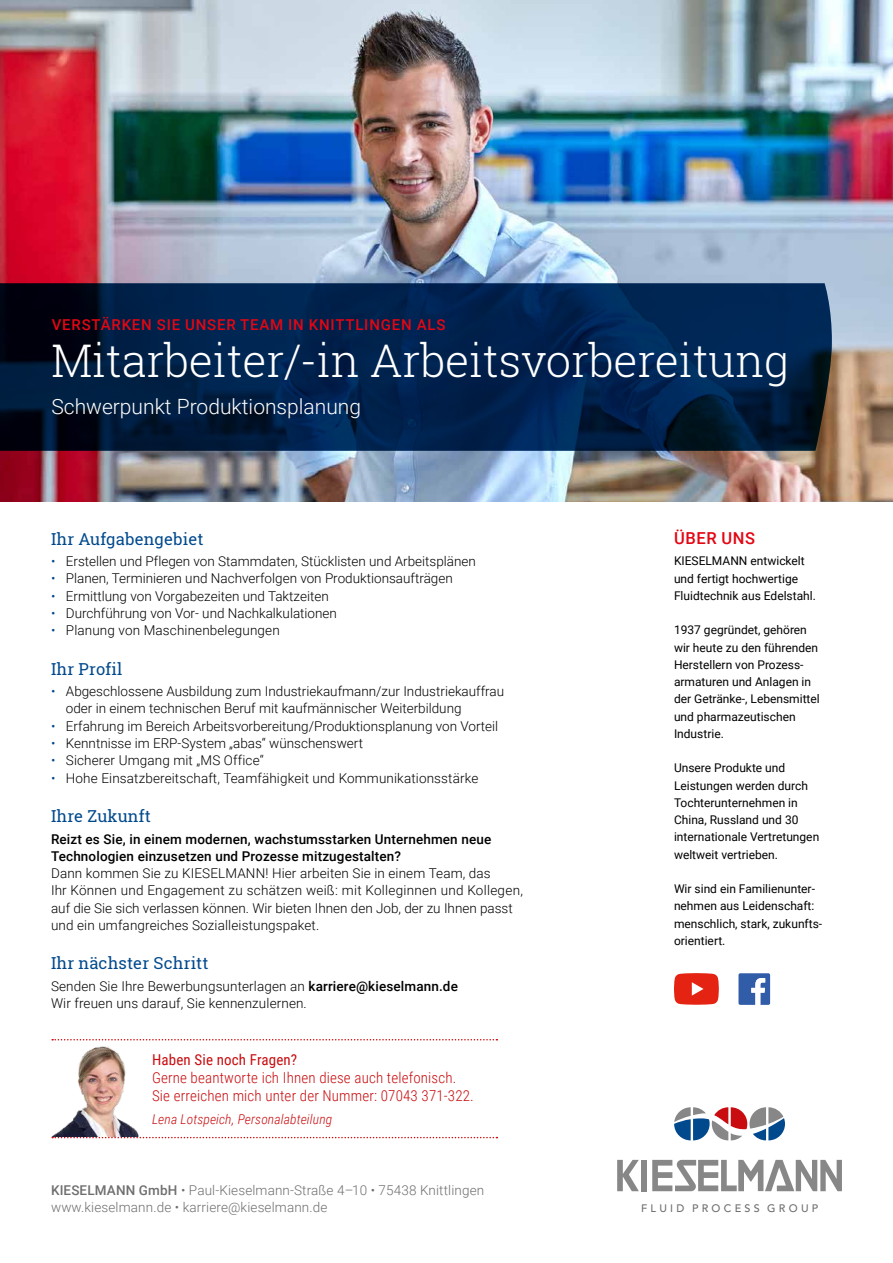
<style>
.page{position:relative;width:893px;height:1263px;background:#fff}
.page>*{position:absolute;margin:0;border:0;box-sizing:border-box;transform-origin:0 0}
.t1{font:300 45px "Roboto Slab";letter-spacing:-.005em;color:#fff}
.t2{font:300 21px "Roboto";color:#fff}
.t3{font:16.5px "Roboto Slab";letter-spacing:.01em;color:#00498d}
.t4{font:500 16.5px "Roboto";letter-spacing:.035em;color:#e30613}
.t5{font:300 15px/18px "Roboto Condensed";letter-spacing:.01em;color:#c90c0f}
.t6{font:500 15px "Roboto";letter-spacing:.055em;color:#e30613}
.t7{font:15px "Roboto Condensed";letter-spacing:.01em;color:#c90c0f}
.t8{font:300 13.5px/17.2px "Roboto";color:#000}
.t9{font:500 13.5px/17.2px "Roboto";letter-spacing:.01em;color:#000}
.t10{font:300 13.5px/16.5px "Roboto";letter-spacing:.01em;color:#706f6f}
.t11{font:italic 300 13.5px "Roboto Condensed";letter-spacing:.01em;color:#c90c0f}
.t12{font:12px/17.2px "Roboto";color:#000}
.t13{font:500 10.8px "Avenir LT";letter-spacing:.305em;color:#706f6f}
.s1{color:#00498d}
.s2{font-weight:500}
</style>
<div class="page">
<img style="left:0;top:0;width:893px;height:502px">
<svg style="left:0;top:283px;width:832px;height:168px;background:#011f46"></svg>
<svg style="left:674px;top:973px;width:45px;height:32px"></svg>
<svg style="left:738px;top:973px;width:32px;height:32px"></svg>
<svg style="left:52px;top:1137px;width:445px;height:1px"></svg>
<svg style="left:52px;top:1039px;width:445px;height:1px"></svg>
<img style="left:51px;top:1046px;width:90px;height:91px">
<svg style="left:674px;top:1107px;width:111px;height:33px"></svg>
<div style="left:641px;top:1160px;width:6px;height:31px;background:#878787"></div>
<svg style="left:617px;top:1160px;width:22px;height:31px"></svg>
<svg style="left:652px;top:1160px;width:190px;height:31px"></svg>
<p class="t6" style="left:52px;top:314px;width:395px">VERSTÄRKEN SIE UNSER TEAM IN KNITTLINGEN ALS</p>
<h1 class="t1" style="left:51px;top:329px;width:739px">Mitarbeiter/-in Arbeitsvorbereitung</h1>
<h2 class="t2" style="left:51px;top:391px;width:311px">Schwerpunkt Produktionsplanung</h2>
<p class="t3" style="left:51px;top:527px;width:154px">Ihr Aufgabengebiet</p>
<p class="t8" style="left:51px;top:552px;width:426px"><span class="s1">•</span> Erstellen und Pflegen von Stammdaten, Stücklisten und Arbeitsplänen</p>
<p class="t8" style="left:51px;top:569px;width:403px"><span class="s1">•</span> Planen, Terminieren und Nachverfolgen von Produktionsaufträgen</p>
<p class="t8" style="left:51px;top:587px;width:279px"><span class="s1">•</span> Ermittlung von Vorgabezeiten und Taktzeiten</p>
<p class="t8" style="left:51px;top:604px;width:287px"><span class="s1">•</span> Durchführung von Vor- und Nachkalkulationen</p>
<p class="t8" style="left:51px;top:621px;width:230px"><span class="s1">•</span> Planung von Maschinenbelegungen</p>
<p class="t3" style="left:51px;top:657px;width:73px">Ihr Profil</p>
<p class="t8" style="left:66px;top:682px;width:440px;text-indent:-15px"><span class="s1">•</span> Abgeschlossene Ausbildung zum Industriekaufmann/zur Industriekauffrau oder in einem technischen Beruf mit kaufmännischer Weiterbildung</p>
<p class="t8" style="left:51px;top:717px;width:449px"><span class="s1">•</span> Erfahrung im Bereich Arbeitsvorbereitung/Produktionsplanung von Vorteil</p>
<p class="t8" style="left:51px;top:734px;width:314px"><span class="s1">•</span> Kenntnisse im ERP-System „abas“ wünschenswert</p>
<p class="t8" style="left:51px;top:751px;width:214px"><span class="s1">•</span> Sicherer Umgang mit „MS Office“</p>
<p class="t8" style="left:51px;top:768px;width:429px"><span class="s1">•</span> Hohe Einsatzbereitschaft, Teamfähigkeit und Kommunikationsstärke</p>
<p class="t3" style="left:51px;top:805px;width:101px">Ihre Zukunft</p>
<p class="t9" style="left:51px;top:830px;width:442px">Reizt es Sie, in einem modernen, wachstumsstarken Unternehmen neue<br>Technologien einzusetzen und Prozesse mitzugestalten?</p>
<p class="t8" style="left:51px;top:864px;width:473px">Dann kommen Sie zu KIESELMANN! Hier arbeiten Sie in einem Team, das<br>Ihr Können und Engagement zu schätzen weiß: mit Kolleginnen und Kollegen, auf die Sie sich verlassen können. Wir bieten Ihnen den Job, der zu Ihnen passt und ein umfangreiches Sozialleistungspaket.</p>
<p class="t3" style="left:51px;top:952px;width:159px">Ihr nächster Schritt</p>
<p class="t8" style="left:51px;top:977px;width:408px">Senden Sie Ihre Bewerbungsunterlagen an <span class="s2">karriere@kieselmann.de<br></span>Wir freuen uns darauf, Sie kennenzulernen.</p>
<p class="t7" style="left:152px;top:1049px;width:147px">Haben Sie noch Fragen?</p>
<p class="t5" style="left:152px;top:1068px;width:323px">Gerne beantworte ich Ihnen diese auch telefonisch.<br>Sie erreichen mich unter der Nummer: 07043 371-322.</p>
<p class="t11" style="left:152px;top:1109px;width:182px">Lena Lotspeich, Personalabteilung</p>
<p class="t10" style="left:51px;top:1182px;width:435px"><span class="s2">KIESELMANN GmbH</span> • Paul-Kieselmann-Straße 4–10 • 75438 Knittlingen www.kieselmann.de • karriere@kieselmann.de</p>
<p class="t4" style="left:674px;top:526px;width:82px">ÜBER UNS</p>
<p class="t12" style="left:674px;top:552px;width:143px">KIESELMANN entwickelt und fertigt hochwertige<br>Fluidtechnik aus Edelstahl.</p>
<p class="t12" style="left:674px;top:621px;width:147px">1937 gegründet, gehören wir heute zu den führenden<br>Herstellern von Prozess&shy;armaturen und Anlagen in der Getränke-, Lebensmittel und pharmazeutischen<br>Industrie.</p>
<p class="t12" style="left:674px;top:759px;width:147px">Unsere Produkte und<br>Leistungen werden durch<br>Tochterunternehmen in<br>China, Russland und 30 internationale Vertretungen weltweit vertrieben.</p>
<p class="t12" style="left:674px;top:880px;width:150px">Wir sind ein Familienunter&shy;nehmen aus Leidenschaft: menschlich, stark, zukunfts&shy;orientiert.</p>
<p class="t13" style="left:641px;top:1202px;width:179px">FLUID PROCESS GROUP</p>
</div>
